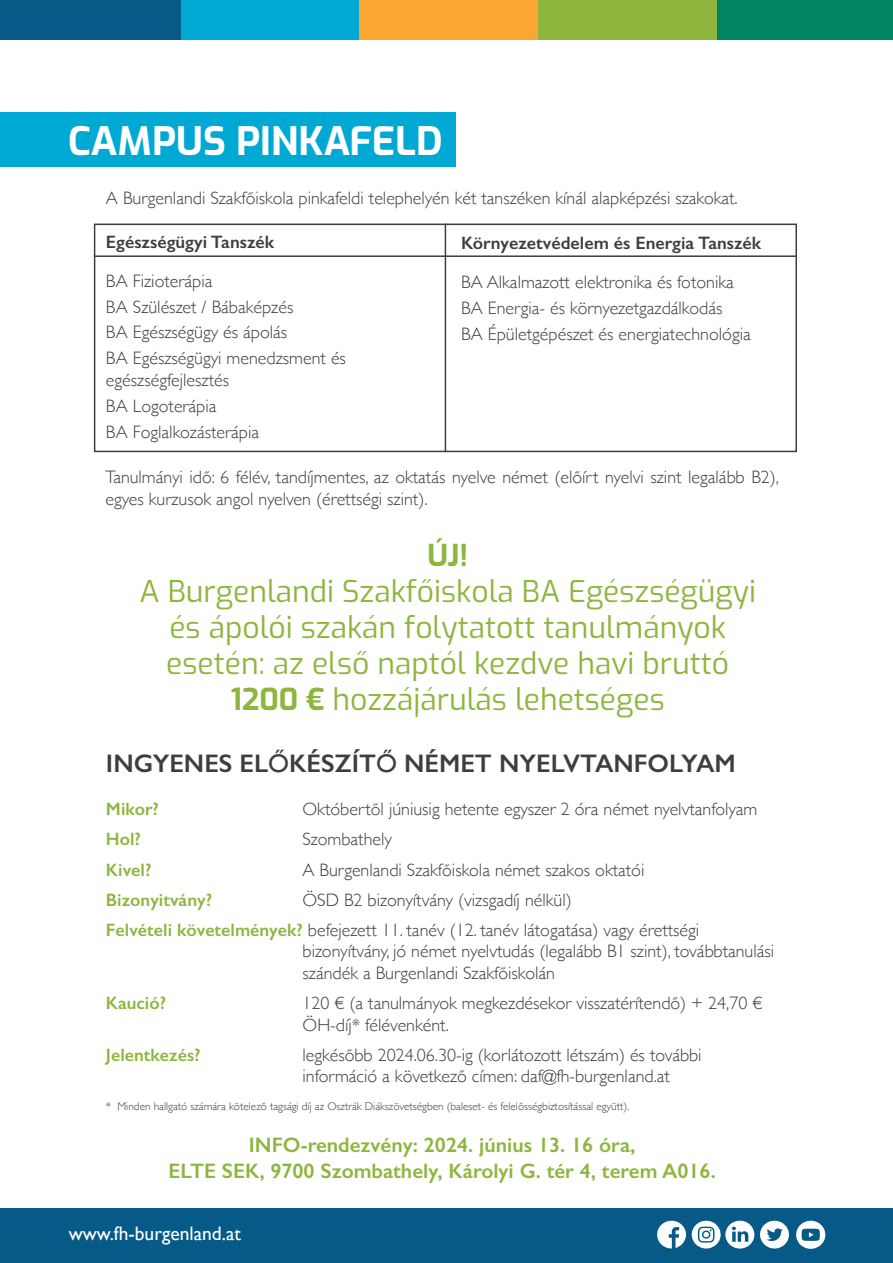
<style>
.page{position:relative;width:893px;height:1263px;background:#fff}
.page>*{position:absolute;margin:0;border:0;box-sizing:border-box;transform-origin:0 0}
.t1{font:100 39px "Exo";color:#fff}
.t2{font:100 30px/36px "Exo";color:#8eb63e;text-align:center}
.t3{font:600 25.5px "Gill Sans";color:#3e3e3f}
.t4{font:600 21px/25.2px "Gill Sans";color:#8eb63e;text-align:center}
.t5{font:19.5px "Gill Sans";color:#fff}
.t6{font:300 18px/21.6px "Gill Sans";color:#3e3e3f}
.t7{font:600 18px "Gill Sans";color:#3e3e3f}
.t8{font:600 18px "Gill Sans";color:#8eb63e}
.t9{font:300 11.25px "Gill Sans";color:#3e3e3f}
.s1{font-weight:400}
.s2{font-weight:600;color:#8eb63e}
</style>
<div class="page">
<div style="left:0;top:112px;width:455px;height:55px;background:#00a9d4"></div>
<div style="left:716px;top:0;width:177px;height:39px;background:#008561"></div>
<div style="left:359px;top:0;width:179px;height:39px;background:#faa633"></div>
<div style="left:538px;top:0;width:178px;height:39px;background:#8eb63e"></div>
<div style="left:180px;top:0;width:179px;height:39px;background:#00a9d4"></div>
<div style="left:0;top:0;width:181px;height:39px;background:#075a88"></div>
<div style="left:94px;top:224px;width:703px;height:228px;border:2px solid #3e3e3f"></div>
<hr style="left:445px;top:224px;width:1px;height:228px;background:#3e3e3f">
<hr style="left:94px;top:255px;width:703px;height:2px;background:#3e3e3f">
<div style="left:0;top:1208px;width:893px;height:55px;background:#075a88"></div>
<svg style="left:796px;top:1220px;width:30px;height:29px"></svg>
<svg style="left:692px;top:1220px;width:97px;height:28px"></svg>
<svg style="left:657px;top:1220px;width:29px;height:28px"></svg>
<p class="t1" style="left:68px;top:112px;width:376px">CAMPUS PINKAFELD</p>
<p class="t6" style="left:106px;top:187px;width:633px">A Burgenlandi Szakfőiskola pinkafeldi telephelyén két tanszéken kínál alapképzési szakokat.</p>
<p class="t7" style="left:106px;top:231px;width:170px">Egészségügyi Tanszék</p>
<p class="t6" style="left:106px;top:269px;width:108px">BA Fizioterápia</p>
<p class="t6" style="left:106px;top:295px;width:189px">BA Szülészet / Bábaképzés</p>
<p class="t6" style="left:106px;top:321px;width:183px">BA Egészségügy és ápolás</p>
<p class="t6" style="left:106px;top:347px;width:242px">BA Egészségügyi menedzsment és egészségfejlesztés</p>
<p class="t6" style="left:106px;top:394px;width:112px">BA Logoterápia</p>
<p class="t6" style="left:106px;top:420px;width:155px">BA Foglalkozásterápia</p>
<p class="t7" style="left:461px;top:232px;width:302px">Környezetvédelem és Energia Tanszék</p>
<p class="t6" style="left:461px;top:270px;width:274px">BA Alkalmazott elektronika és fotonika</p>
<p class="t6" style="left:461px;top:296px;width:263px">BA Energia- és környezetgazdálkodás</p>
<p class="t6" style="left:461px;top:322px;width:291px">BA Épületgépészet és energiatechnológia</p>
<p class="t6" style="left:105px;top:466px;width:675px">Tanulmányi idő: 6 félév, tandíjmentes, az oktatás nyelve német (előírt nyelvi szint legalább B2), egyes kurzusok angol nyelven (érettségi szint).</p>
<p class="t2" style="left:140px;top:536px;width:618px">ÚJ!<br>A Burgenlandi Szakfőiskola BA Egészségügyi és ápolói szakán folytatott tanulmányok esetén: az első naptól kezdve havi bruttó<br>1200 € hozzájárulás lehetséges</p>
<p class="t3" style="left:106px;top:748px;width:631px">INGYENES EL<span class="s1">Ő</span>KÉSZÍT<span class="s1">Ő</span> NÉMET NYELVTANFOLYAM</p>
<p class="t8" style="left:106px;top:798px;width:55px">Mikor?</p>
<p class="t6" style="left:302px;top:798px;width:456px">Októbertől júniusig hetente egyszer 2 óra német nyelvtanfolyam</p>
<p class="t8" style="left:106px;top:828px;width:37px">Hol?</p>
<p class="t6" style="left:302px;top:828px;width:91px">Szombathely</p>
<p class="t8" style="left:106px;top:858px;width:47px">Kivel?</p>
<p class="t6" style="left:302px;top:858px;width:343px">A Burgenlandi Szakfőiskola német szakos oktatói</p>
<p class="t8" style="left:106px;top:889px;width:108px">Bizonyitvány?</p>
<p class="t6" style="left:302px;top:888px;width:271px">ÖSD B2 bizonyítvány (vizsgadíj nélkül)</p>
<p class="t6" style="left:302px;top:918px;width:473px;text-indent:-197px"><span class="s2">Felvételi követelmények?</span> befejezett 11. tanév (12. tanév látogatása) vagy érettségi bizonyítvány, jó német nyelvtudás (legalább B1 szint), továbbtanulási szándék a Burgenlandi Szakfőiskolán</p>
<p class="t8" style="left:106px;top:992px;width:62px">Kaució?</p>
<p class="t6" style="left:302px;top:991px;width:461px">120 € (a tanulmányok megkezdésekor visszatérítendő) + 24,70 €<br>ÖH-díj* félévenként.</p>
<p class="t8" style="left:106px;top:1044px;width:96px">Jelentkezés?</p>
<p class="t6" style="left:302px;top:1043px;width:401px">legkésőbb 2024.06.30-ig (korlátozott létszám) és további információ a következő címen: daf@fh-burgenland.at</p>
<p class="t9" style="left:106px;top:1098px;width:525px">* Minden hallgató számára kötelező tagsági díj az Osztrák Diákszövetségben (baleset- és felelősségbiztosítással együtt).</p>
<p class="t4" style="left:168px;top:1132px;width:549px">INFO-rendezvény: 2024. június 13. 16 óra,<br>ELTE SEK, 9700 Szombathely, Károlyi G. tér 4, terem A016.</p>
<p class="t5" style="left:69px;top:1222px;width:174px">www.fh-burgenland.at</p>
</div>
